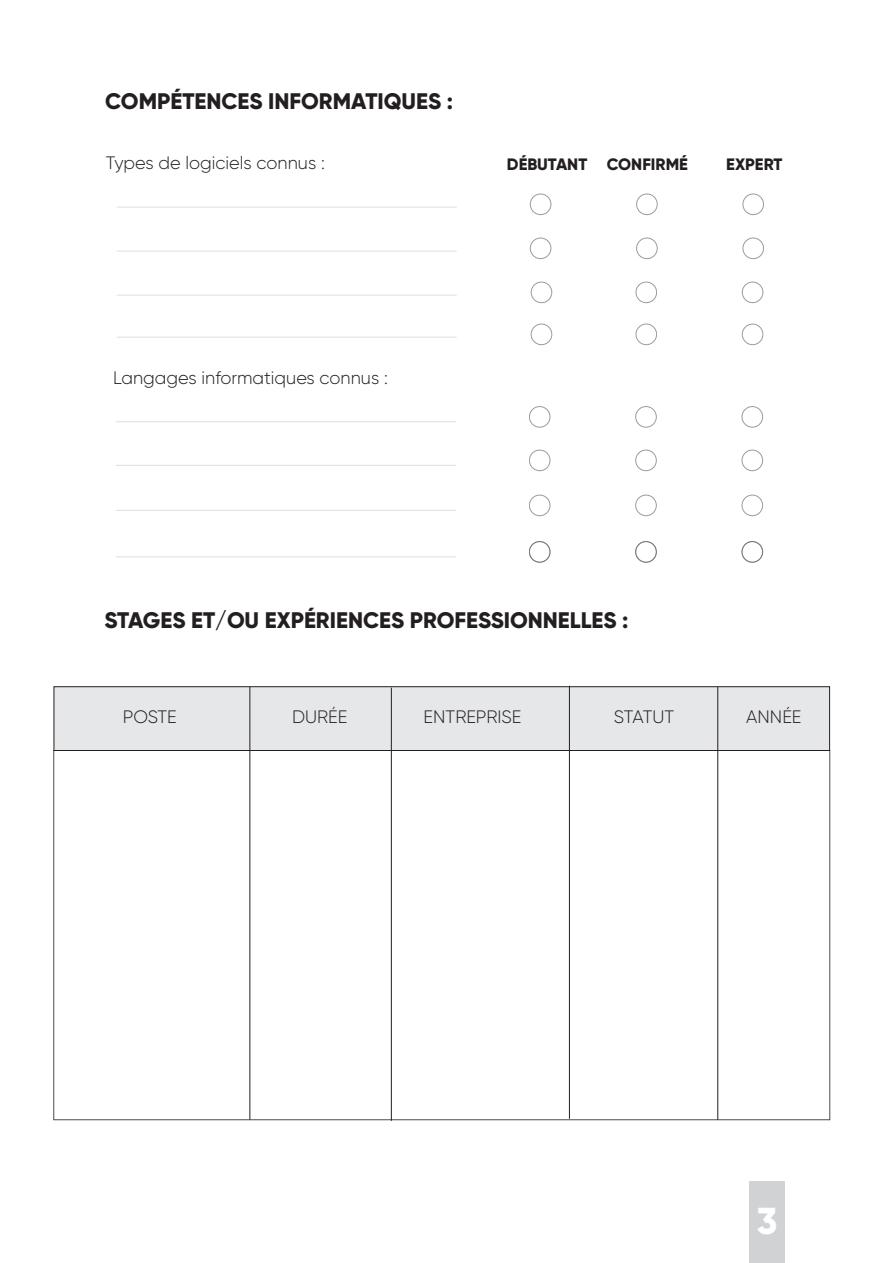
<style>
.page{position:relative;width:893px;height:1263px;background:#fff}
.page>*{position:absolute;margin:0;border:0;box-sizing:border-box;transform-origin:0 0}
.t1{font:800 37.5px "Gilroy";color:#fff}
.t2{font:800 22.5px "Gilroy";color:#231f20}
.t3{font:300 18px "Gilroy";color:#231f20}
.t4{font:800 16.5px "Gilroy";color:#231f20}
</style>
<div class="page">
<div style="left:749px;top:1182px;width:36px;height:81px;background:#d1d2d4"></div>
<hr style="left:117px;top:207px;width:340px;height:1px;background:#bcbdc0">
<hr style="left:117px;top:251px;width:340px;height:1px;background:#bcbdc0">
<hr style="left:117px;top:295px;width:340px;height:1px;background:#bcbdc0">
<hr style="left:116px;top:421px;width:340px;height:1px;background:#bcbdc0">
<div style="left:530px;top:194px;width:21px;height:21px;border:1px solid #57585a;border-radius:50%"></div>
<div style="left:636px;top:194px;width:22px;height:21px;border:1px solid #57585a;border-radius:50%"></div>
<div style="left:742px;top:194px;width:22px;height:21px;border:1px solid #57585a;border-radius:50%"></div>
<div style="left:530px;top:238px;width:21px;height:21px;border:1px solid #57585a;border-radius:50%"></div>
<div style="left:636px;top:238px;width:22px;height:21px;border:1px solid #57585a;border-radius:50%"></div>
<div style="left:742px;top:238px;width:22px;height:21px;border:1px solid #57585a;border-radius:50%"></div>
<div style="left:531px;top:282px;width:21px;height:21px;border:1px solid #57585a;border-radius:50%"></div>
<div style="left:636px;top:282px;width:21px;height:21px;border:1px solid #57585a;border-radius:50%"></div>
<div style="left:742px;top:282px;width:21px;height:21px;border:1px solid #57585a;border-radius:50%"></div>
<hr style="left:117px;top:337px;width:340px;height:1px;background:#bcbdc0">
<div style="left:531px;top:324px;width:21px;height:21px;border:1px solid #57585a;border-radius:50%"></div>
<div style="left:636px;top:324px;width:21px;height:21px;border:1px solid #57585a;border-radius:50%"></div>
<div style="left:742px;top:324px;width:21px;height:21px;border:1px solid #57585a;border-radius:50%"></div>
<div style="left:529px;top:406px;width:21px;height:22px;border:1px solid #57585a;border-radius:50%"></div>
<div style="left:635px;top:406px;width:22px;height:22px;border:1px solid #57585a;border-radius:50%"></div>
<div style="left:742px;top:406px;width:21px;height:22px;border:1px solid #57585a;border-radius:50%"></div>
<div style="left:54px;top:686px;width:776px;height:65px;background:#e6e7e9;border:1px solid #231f20"></div>
<div style="left:53px;top:750px;width:777px;height:370px;background:#fff;border:1px solid #231f20"></div>
<hr style="left:249px;top:687px;width:1px;height:433px;background:#231f20">
<hr style="left:391px;top:688px;width:1px;height:433px;background:#231f20">
<hr style="left:717px;top:687px;width:1px;height:433px;background:#231f20">
<hr style="left:569px;top:686px;width:1px;height:433px;background:#231f20">
<hr style="left:116px;top:465px;width:340px;height:1px;background:#bcbdc0">
<div style="left:529px;top:450px;width:21px;height:21px;border:1px solid #57585a;border-radius:50%"></div>
<div style="left:635px;top:450px;width:22px;height:21px;border:1px solid #57585a;border-radius:50%"></div>
<div style="left:742px;top:450px;width:21px;height:21px;border:1px solid #57585a;border-radius:50%"></div>
<hr style="left:116px;top:510px;width:340px;height:1px;background:#bcbdc0">
<div style="left:529px;top:495px;width:21px;height:21px;border:1px solid #57585a;border-radius:50%"></div>
<div style="left:635px;top:495px;width:22px;height:21px;border:1px solid #57585a;border-radius:50%"></div>
<div style="left:742px;top:495px;width:21px;height:21px;border:1px solid #57585a;border-radius:50%"></div>
<hr style="left:116px;top:556px;width:340px;height:1px;background:#bcbdc0">
<div style="left:529px;top:541px;width:21px;height:22px;border:1px solid #57585a;border-radius:50%"></div>
<div style="left:635px;top:541px;width:22px;height:22px;border:1px solid #57585a;border-radius:50%"></div>
<div style="left:742px;top:541px;width:21px;height:22px;border:1px solid #57585a;border-radius:50%"></div>
<p class="t2" style="left:105px;top:87px;width:350px">COMPÉTENCES INFORMATIQUES :</p>
<p class="t3" style="left:106px;top:152px;width:221px">Types de logiciels connus :</p>
<p class="t4" style="left:507px;top:154px;width:183px">DÉBUTANT CONFIRMÉ</p>
<p class="t4" style="left:726px;top:154px;width:58px">EXPERT</p>
<p class="t3" style="left:113px;top:367px;width:276px">Langages informatiques connus :</p>
<p class="t2" style="left:105px;top:606px;width:525px">STAGES ET/OU EXPÉRIENCES PROFESSIONNELLES :</p>
<p class="t3" style="left:123px;top:706px;width:55px">POSTE</p>
<p class="t3" style="left:292px;top:706px;width:57px">DURÉE</p>
<p class="t3" style="left:424px;top:706px;width:99px">ENTREPRISE</p>
<p class="t3" style="left:614px;top:706px;width:62px">STATUT</p>
<p class="t3" style="left:746px;top:706px;width:57px">ANNÉE</p>
<h1 class="t1" style="left:757px;top:1197px;width:22px">3</h1>
</div>
